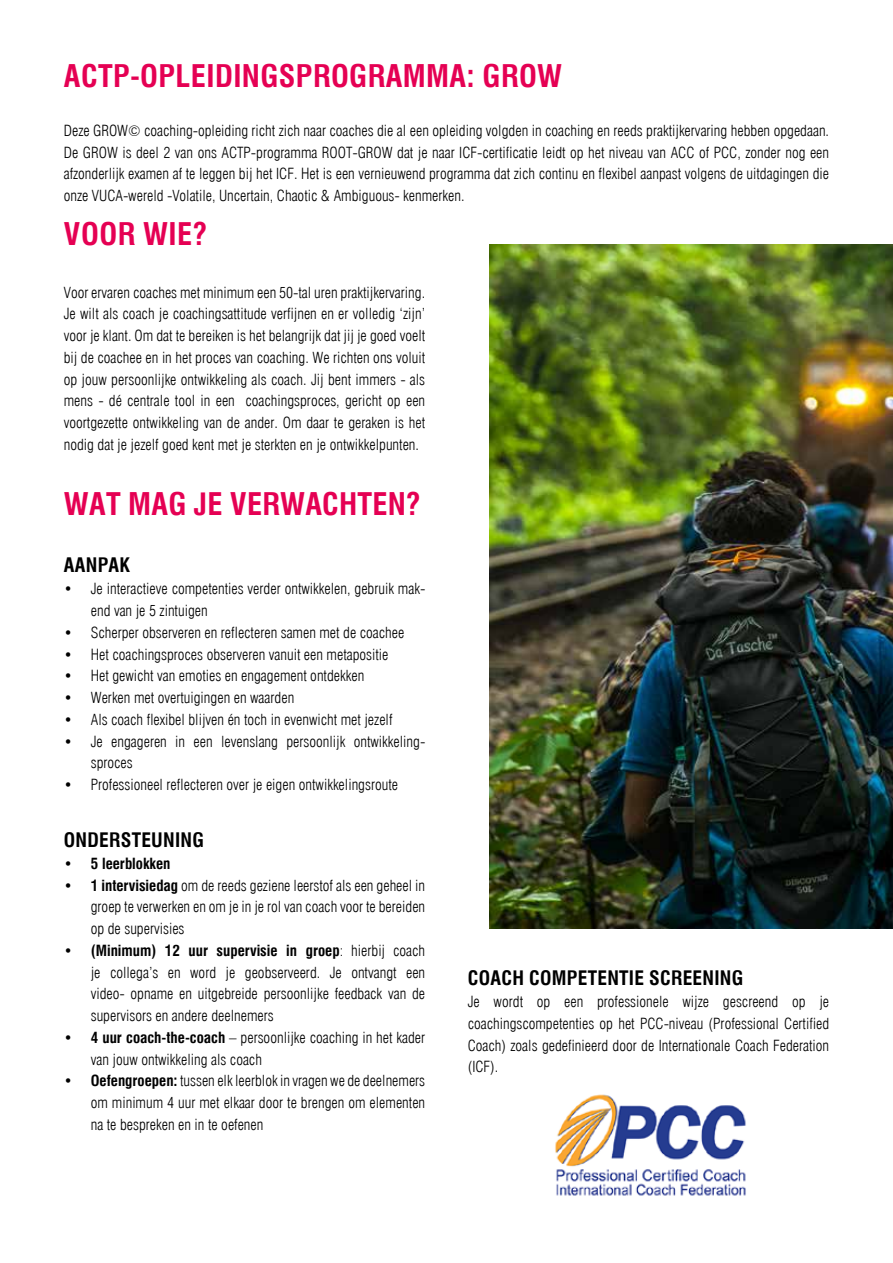
<style>
.page{position:relative;width:893px;height:1263px;background:#fff}
.page>*{position:absolute;margin:0;border:0;box-sizing:border-box;transform-origin:0 0}
.t1{font:700 condensed 30.45px "Swiss 721 BT";letter-spacing:.015em;color:#e50053}
.t2{font:700 condensed 19.5px "Swiss 721 BT";letter-spacing:.015em;color:#000}
.t3{font:300 condensed 15px/21.8px "Swiss 721 BT";color:#000;text-align:justify}
.t4{font:700 condensed 15px "Swiss 721 BT";color:#000}
.s1{font-weight:700}
</style>
<div class="page">
<img style="left:489px;top:245px;width:404px;height:683px">
<img style="left:555px;top:1094px;width:191px;height:102px">
<h1 class="t1" style="left:64px;top:57px;width:500px">ACTP-OPLEIDINGSPROGRAMMA: GROW</h1>
<p class="t3" style="left:64px;top:120px;width:767px">Deze GROW© coaching-opleiding richt zich naar coaches die al een opleiding volgden in coaching en reeds praktijkervaring hebben opgedaan.<br>De GROW is deel 2 van ons ACTP-programma ROOT-GROW dat je naar ICF-certificatie leidt op het niveau van ACC of PCC, zonder nog een afzonderlijk examen af te leggen bij het ICF. Het is een vernieuwend programma dat zich continu en flexibel aanpast volgens de uitdagingen die onze VUCA-wereld -Volatile, Uncertain, Chaotic &amp; Ambiguous- kenmerken.</p>
<h1 class="t1" style="left:64px;top:215px;width:145px">VOOR WIE?</h1>
<p class="t3" style="left:64px;top:281px;width:363px">Voor ervaren coaches met minimum een 50-tal uren praktijkervaring.<br>Je wilt als coach je coachingsattitude verfijnen en er volledig ‘zijn’ voor je klant. Om dat te bereiken is het belangrijk dat jij je goed voelt bij de coachee en in het proces van coaching. We richten ons voluit op jouw persoonlijke ontwikkeling als coach. Jij bent immers - als mens - dé centrale tool in een coachingsproces, gericht op een voortgezette ontwikkeling van de ander. Om daar te geraken is het nodig dat je jezelf goed kent met je sterkten en je ontwikkelpunten.</p>
<h1 class="t1" style="left:64px;top:486px;width:358px">WAT MAG JE VERWACHTEN?</h1>
<h2 class="t2" style="left:64px;top:554px;width:68px">AANPAK</h2>
<p class="t3" style="left:91px;top:578px;width:336px;text-indent:-27px">• Je interactieve competenties verder ontwikkelen, gebruik mak&shy;end van je 5 zintuigen</p>
<p class="t3" style="left:64px;top:621px;width:342px">• Scherper observeren en reflecteren samen met de coachee</p>
<p class="t3" style="left:64px;top:643px;width:326px">• Het coachingsproces observeren vanuit een metapositie</p>
<p class="t3" style="left:64px;top:665px;width:302px">• Het gewicht van emoties en engagement ontdekken</p>
<p class="t3" style="left:64px;top:687px;width:232px">• Werken met overtuigingen en waarden</p>
<p class="t3" style="left:64px;top:708px;width:330px">• Als coach flexibel blijven én toch in evenwicht met jezelf</p>
<p class="t3" style="left:91px;top:730px;width:336px;text-indent:-27px">• Je engageren in een levenslang persoonlijk ontwikkeling&shy;sproces</p>
<p class="t3" style="left:64px;top:774px;width:336px">• Professioneel reflecteren over je eigen ontwikkelingsroute</p>
<h2 class="t2" style="left:64px;top:828px;width:142px">ONDERSTEUNING</h2>
<p class="t4" style="left:64px;top:854px;width:108px">• 5 leerblokken</p>
<p class="t3" style="left:91px;top:874px;width:336px;text-indent:-27px"><span class="s1">• 1 intervisiedag</span> om de reeds geziene leerstof als een geheel in groep te verwerken en om je in je rol van coach voor te bereiden op de supervisies</p>
<p class="t3" style="left:91px;top:940px;width:336px;text-indent:-27px"><span class="s1">• (Minimum) 12 uur supervisie in groep</span>: hierbij coach je collega’s en word je geobserveerd. Je ontvangt een video- opname en uitgebreide persoonlijke feedback van de supervisors en andere deelnemers</p>
<p class="t3" style="left:91px;top:1027px;width:336px;text-indent:-27px"><span class="s1">• 4 uur coach-the-coach</span> – persoonlijke coaching in het kader van jouw ontwikkeling als coach</p>
<p class="t3" style="left:91px;top:1070px;width:336px;text-indent:-27px"><span class="s1">• Oefengroepen:</span> tussen elk leerblok in vragen we de deelnemers om minimum 4 uur met elkaar door te brengen om elementen na te bespreken en in te oefenen</p>
<h2 class="t2" style="left:468px;top:966px;width:277px">COACH COMPETENTIE SCREENING</h2>
<p class="t3" style="left:468px;top:991px;width:363px">Je wordt op een professionele wijze gescreend op je coachingscompetenties op het PCC-niveau (Professional Certified Coach) zoals gedefinieerd door de Internationale Coach Federation (ICF).</p>
</div>
